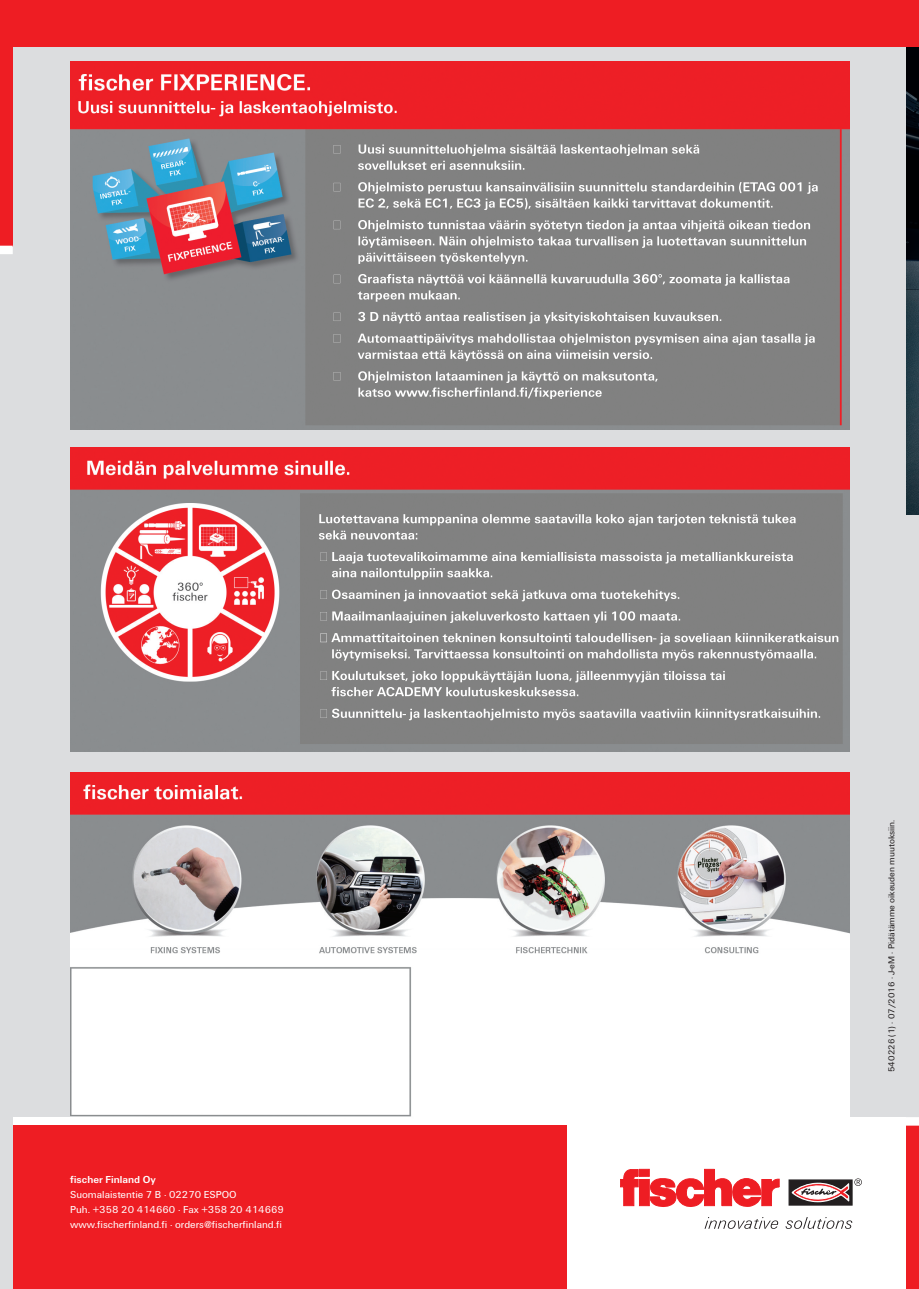
<style>
.page{position:relative;width:919px;height:1289px;background:#fff}
.page>*{position:absolute;margin:0;border:0;box-sizing:border-box;transform-origin:0 0}
.t1{font:10.5px/14.9px "Fi We";color:#fff}
.t2{font:700 10.5px "Fi We";color:#fff}
.t3{font:9px "Fi We";color:#231f20}
</style>
<div class="page">
<div style="left:906px;top:514px;width:12px;height:610px;background:#dcdddf"></div>
<svg style="left:788px;top:1179px;width:64px;height:26px"></svg>
<svg style="left:620px;top:1169px;width:18px;height:36px"></svg>
<div style="left:639px;top:1179px;width:10px;height:26px;background:#ee1d23"></div>
<svg style="left:650px;top:1169px;width:129px;height:38px"></svg>
<div style="left:639px;top:1169px;width:10px;height:7px;background:#ee1d23"></div>
<div style="left:639px;top:1169px;width:10px;height:7px;border:1px solid #ee1d23"></div>
<svg style="left:791px;top:1182px;width:57px;height:19px"></svg>
<svg style="left:854px;top:1178px;width:7px;height:7px"></svg>
<svg style="left:704px;top:1217px;width:148px;height:11px"></svg>
<div style="left:906px;top:1124px;width:12px;height:164px;background:#ee1d23"></div>
<div style="left:13px;top:1125px;width:554px;height:163px;background:#ee1d23"></div>
<div style="left:893px;top:1117px;width:25px;height:8px;background:#fff"></div>
<div style="left:13px;top:47px;width:893px;height:1070px;background:#dcdddf"></div>
<div style="left:0;top:246px;width:13px;height:1042px;background:#dcdddf"></div>
<div style="left:13px;top:0;width:893px;height:47px;background:#ee1d23"></div>
<div style="left:0;top:0;width:13px;height:247px;background:#ee1d23"></div>
<div style="left:0;top:246px;width:13px;height:8px;background:#fff"></div>
<img style="left:906px;top:47px;width:12px;height:467px">
<img style="left:71px;top:447px;width:778px;height:304px">
<img style="left:71px;top:62px;width:778px;height:367px">
<img style="left:71px;top:772px;width:778px;height:345px">
<div style="left:906px;top:0;width:12px;height:47px;background:#ee1d23"></div>
<p class="t2" style="left:70px;top:1173px;width:87px">fischer Finland Oy</p>
<p class="t1" style="left:70px;top:1187px;width:215px">Suomalaistentie 7 B · 02270 ESPOO<br>Puh. +358 20 414660 · Fax +358 20 414669 www.fischerfinland.fi · orders@fischerfinland.fi</p>
<p class="t3" style="left:886px;top:1071px;width:254px;rotate:-90deg">540226 (1) · 07/2016 · J-eM · Pidätämme oikeuden muutoksiin.</p>
</div>
